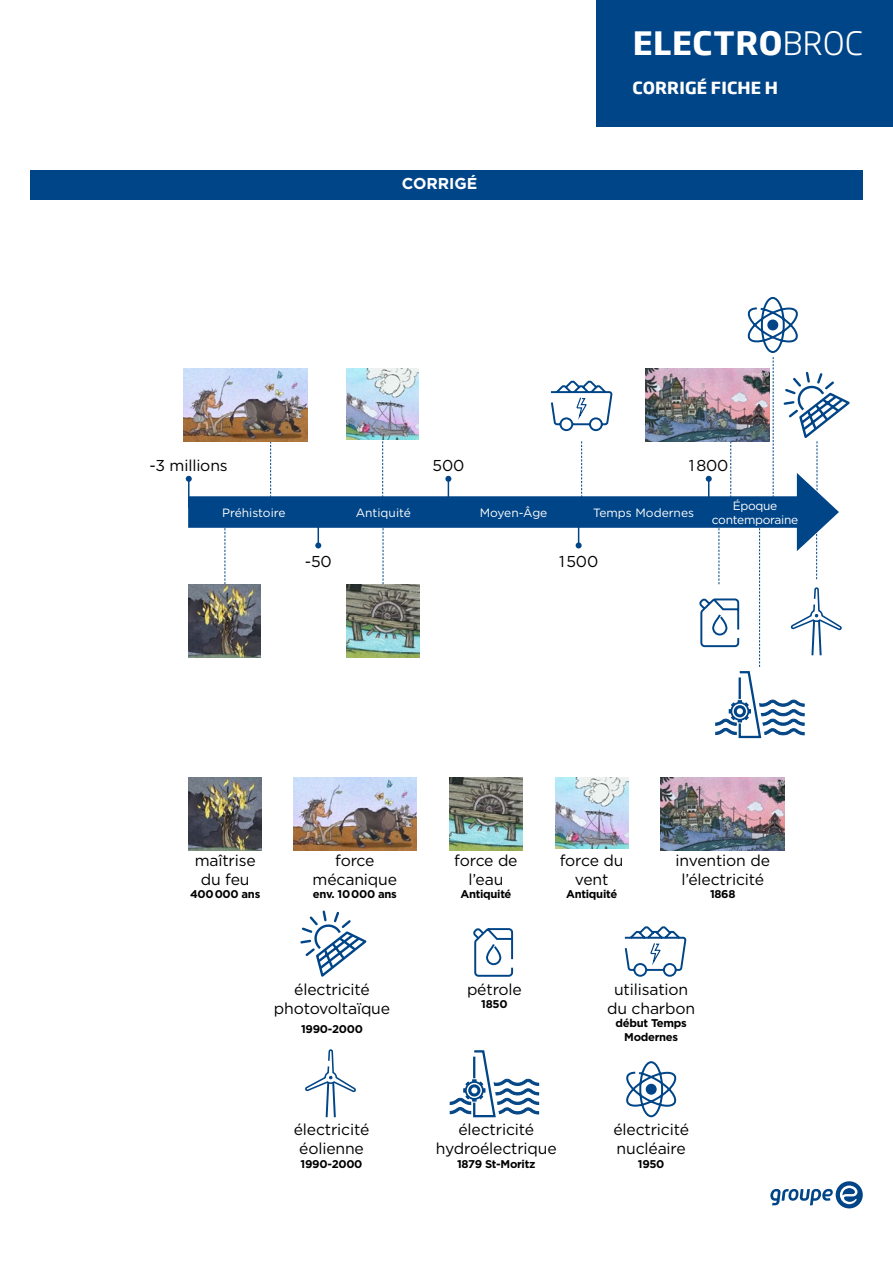
<style>
.page{position:relative;width:893px;height:1263px;background:#fff}
.page>*{position:absolute;margin:0;border:0;box-sizing:border-box;transform-origin:0 0}
.t1{font:700 31.8px "Soho Gothic Pro";letter-spacing:.015em;color:#fff}
.t2{font:700 16.5px "Soho Gothic Pro";letter-spacing:.015em;color:#fff}
.t3{font:15.75px/18.9px "Gotham";letter-spacing:-.01em;color:#000;text-align:center}
.t4{font:700 15.75px "Gotham";color:#fff}
.t5{font:12px "Gotham";letter-spacing:-.005em;color:#fff}
.t6{font:12px/14.4px "Gotham";letter-spacing:-.025em;color:#fff;text-align:center}
.t7{font:700 11.25px/13.5px "Gotham";letter-spacing:-.025em;color:#000;text-align:center}
.s1{font-weight:300}
</style>
<div class="page">
<div style="left:30px;top:170px;width:833px;height:29px;background:#004587"></div>
<div style="left:596px;top:0;width:297px;height:126px;background:#004587"></div>
<svg style="left:770px;top:1181px;width:93px;height:27px"></svg>
<div style="left:188px;top:496px;width:623px;height:32px;background:#004587"></div>
<hr style="left:188px;top:479px;width:2px;height:29px;background:#004587">
<svg style="left:186px;top:476px;width:6px;height:6px"></svg>
<svg style="left:315px;top:527px;width:6px;height:21px"></svg>
<svg style="left:445px;top:476px;width:6px;height:21px"></svg>
<svg style="left:576px;top:527px;width:6px;height:21px"></svg>
<svg style="left:551px;top:380px;width:61px;height:52px"></svg>
<img style="left:347px;top:585px;width:72px;height:73px">
<img style="left:346px;top:368px;width:73px;height:71px">
<img style="left:646px;top:368px;width:51px;height:73px">
<svg style="left:270px;top:441px;width:1px;height:55px"></svg>
<svg style="left:382px;top:441px;width:1px;height:56px"></svg>
<svg style="left:581px;top:441px;width:1px;height:55px"></svg>
<svg style="left:225px;top:528px;width:1px;height:56px"></svg>
<svg style="left:383px;top:528px;width:1px;height:56px"></svg>
<svg style="left:697px;top:297px;width:153px;height:442px"></svg>
<div style="left:767px;top:319px;width:11px;height:11px;background:#004587;border-radius:50%"></div>
<img style="left:184px;top:368px;width:123px;height:73px">
<img style="left:188px;top:584px;width:73px;height:73px">
<svg style="left:624px;top:926px;width:62px;height:51px"></svg>
<svg style="left:473px;top:928px;width:41px;height:49px"></svg>
<img style="left:189px;top:777px;width:73px;height:73px">
<img style="left:450px;top:777px;width:72px;height:73px">
<img style="left:555px;top:777px;width:73px;height:71px">
<img style="left:293px;top:777px;width:124px;height:73px">
<img style="left:661px;top:777px;width:124px;height:73px">
<svg style="left:300px;top:910px;width:67px;height:208px"></svg>
<svg style="left:449px;top:1050px;width:91px;height:68px"></svg>
<svg style="left:626px;top:1061px;width:51px;height:57px"></svg>
<div style="left:646px;top:1084px;width:11px;height:11px;background:#004587;border-radius:50%"></div>
<p class="t3" style="left:149px;top:455px;width:80px">-3 millions</p>
<p class="t4" style="left:402px;top:173px;width:77px">CORRIGÉ</p>
<h1 class="t1" style="left:633px;top:18px;width:231px">ELECTRO<span class="s1">BROC</span></h1>
<p class="t2" style="left:633px;top:74px;width:147px">CORRIGÉ FICHE H</p>
<p class="t3" style="left:433px;top:455px;width:33px">500</p>
<p class="t3" style="left:689px;top:455px;width:41px">1 800</p>
<p class="t5" style="left:222px;top:505px;width:65px">Préhistoire</p>
<p class="t5" style="left:356px;top:505px;width:57px">Antiquité</p>
<p class="t5" style="left:480px;top:505px;width:69px">Moyen-Âge</p>
<p class="t5" style="left:593px;top:505px;width:102px">Temps Modernes</p>
<p class="t6" style="left:712px;top:498px;width:88px">Époque contemporaine</p>
<p class="t3" style="left:305px;top:552px;width:29px">-50</p>
<p class="t3" style="left:559px;top:552px;width:41px">1 500</p>
<p class="t3" style="left:195px;top:851px;width:63px">maîtrise du feu</p>
<p class="t7" style="left:190px;top:888px;width:72px">400 000 ans</p>
<p class="t3" style="left:313px;top:851px;width:86px">force mécanique</p>
<p class="t7" style="left:313px;top:888px;width:85px">env. 10 000 ans</p>
<p class="t3" style="left:274px;top:979px;width:118px">électricité photovoltaïque</p>
<p class="t7" style="left:301px;top:1022px;width:63px">1990-2000</p>
<p class="t3" style="left:294px;top:1120px;width:77px">électricité éolienne</p>
<p class="t7" style="left:301px;top:1157px;width:63px">1990-2000</p>
<p class="t3" style="left:454px;top:851px;width:65px">force de l’eau</p>
<p class="t7" style="left:460px;top:888px;width:53px">Antiquité</p>
<p class="t3" style="left:467px;top:979px;width:56px">pétrole</p>
<p class="t7" style="left:481px;top:997px;width:28px">1850</p>
<p class="t3" style="left:560px;top:851px;width:65px">force du vent</p>
<p class="t7" style="left:566px;top:888px;width:53px">Antiquité</p>
<p class="t3" style="left:675px;top:851px;width:96px">invention de l’électricité</p>
<p class="t7" style="left:710px;top:888px;width:27px">1868</p>
<p class="t3" style="left:607px;top:979px;width:89px">utilisation du charbon</p>
<p class="t7" style="left:616px;top:1016px;width:73px">début Temps<br>Modernes</p>
<p class="t3" style="left:436px;top:1120px;width:122px">électricité hydroélectrique</p>
<p class="t7" style="left:457px;top:1157px;width:80px">1879 St-Moritz</p>
<p class="t3" style="left:613px;top:1120px;width:77px;text-align:left">électricité nucléaire</p>
<p class="t7" style="left:638px;top:1157px;width:28px">1950</p>
</div>
